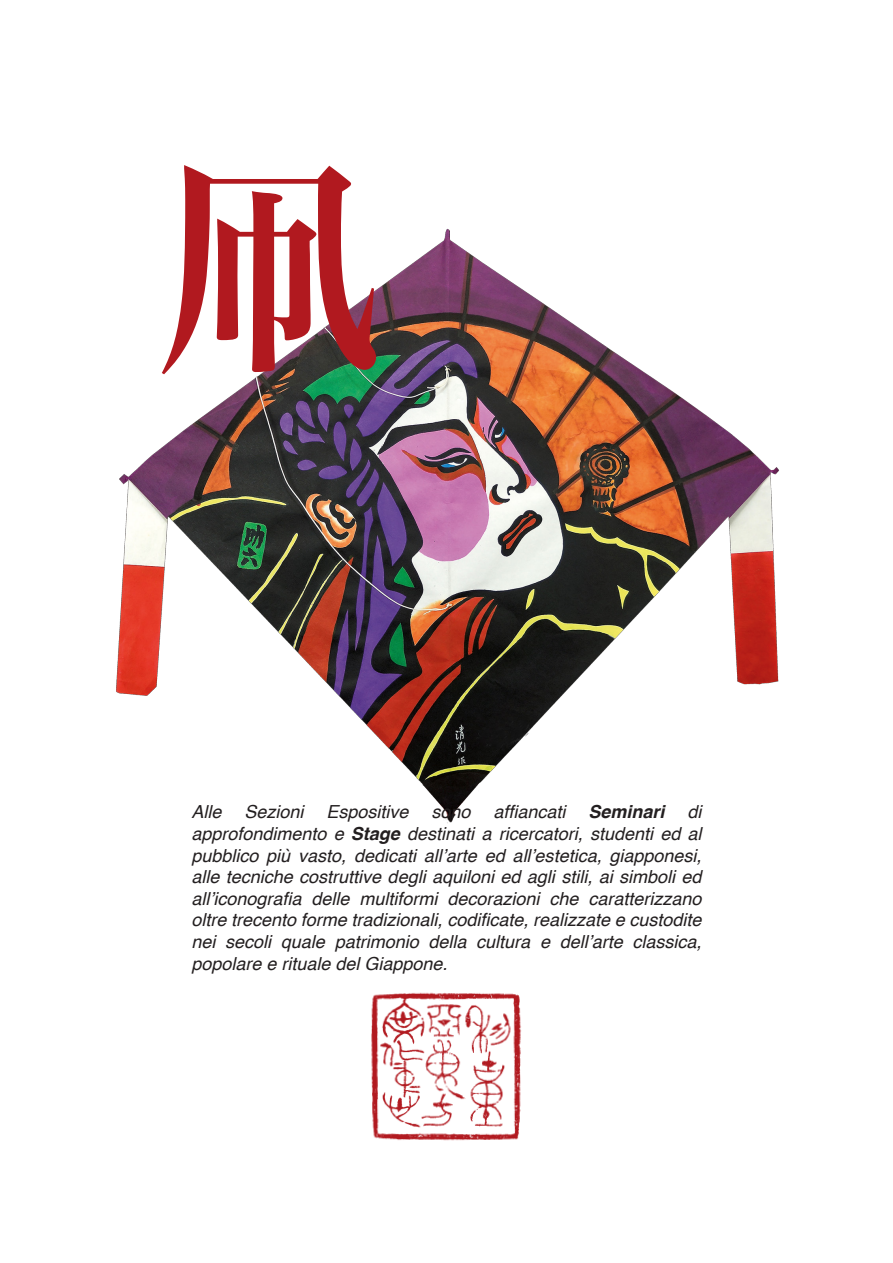
<style>
.page{position:relative;width:893px;height:1263px;background:#fff}
.page>*{position:absolute;margin:0;border:0;box-sizing:border-box;transform-origin:0 0}
.t1{font:225px "Hira Min Pro W6";color:#b1191f}
.t2{font:italic 18px/21.6px "Helvetica";color:#231f20;text-align:justify}
.t3{font:italic 700 18px "Helvetica";color:#231f20}
.s1{font-weight:700}
</style>
<div class="page">
<img style="left:116px;top:228px;width:663px;height:596px">
<img style="left:371px;top:992px;width:150px;height:149px">
<p class="t1" style="left:154px;top:72px;width:226px">凧</p>
<p class="t2" style="left:191px;top:801px;width:32px">Alle</p>
<p class="t2" style="left:244px;top:801px;width:61px">Sezioni</p>
<p class="t2" style="left:326px;top:801px;width:84px">Espositive</p>
<p class="t2" style="left:431px;top:801px;width:41px">sono</p>
<p class="t2" style="left:493px;top:801px;width:74px">affiancati</p>
<p class="t3" style="left:589px;top:797px;width:78px">Seminari</p>
<p class="t2" style="left:191px;top:801px;width:512px;text-indent:496px">di approfondimento e <span class="s1">Stage</span> destinati a ricercatori, studenti ed al pubblico più vasto, dedicati all’arte ed all’estetica, giapponesi, alle tecniche costruttive degli aquiloni ed agli stili, ai simboli ed all’iconografia delle multiformi decorazioni che caratterizzano oltre trecento forme tradizionali, codificate, realizzate e custodite nei secoli quale patrimonio della cultura e dell’arte classica, popolare e rituale del Giappone.</p>
</div>
